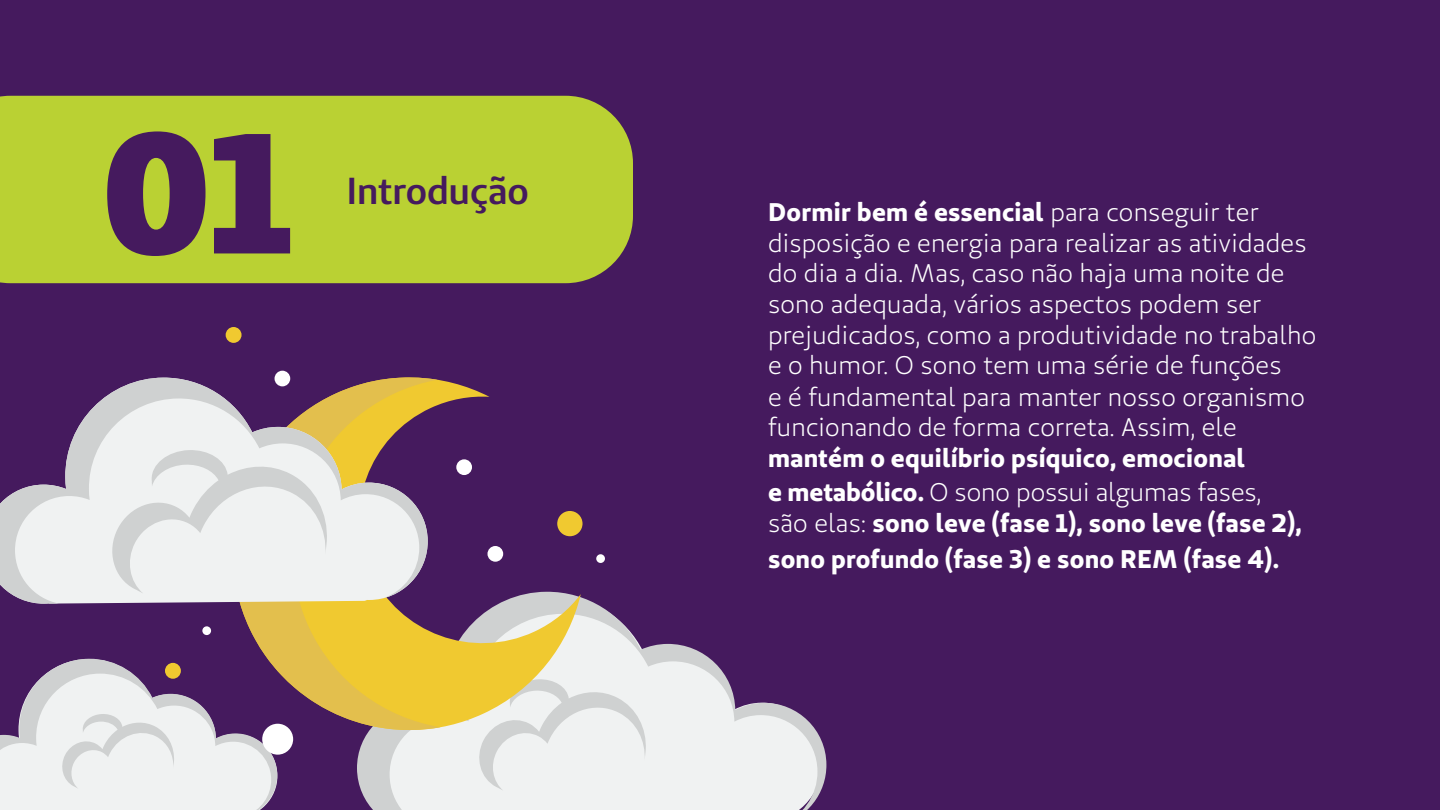
<style>
.page{position:relative;width:1440px;height:810px;background:#fff}
.page>*{position:absolute;margin:0;border:0;box-sizing:border-box;transform-origin:0 0}
.t1{font:900 170.62px "Unimed Sans";color:#451a5e}
.t2{font:600 37.5px "Unimed Sans";color:#451a5e}
.t3{font:25.5px/30.8px "Unimed Sans 2020 Book";letter-spacing:.01em;color:#fff}
.t4{font:25.5px/36px "Unimed Sans 2020 Bold";letter-spacing:.01em;color:#fff}
.s1{font-family:"Unimed Sans 2020 Book"}
.s2{font-family:"Unimed Sans 2020 Bold"}
</style>
<div class="page">
<div style="left:0;top:0;width:1440px;height:809px;background:#451a5e"></div>
<svg style="left:357px;top:597px;width:470px;height:213px;fill:#f0f2f2"></svg>
<svg style="left:474px;top:679px;width:173px;height:112px;background:#eceeee"></svg>
<svg style="left:0;top:659px;width:278px;height:151px"></svg>
<svg style="left:208px;top:370px;width:373px;height:385px"></svg>
<svg style="left:208px;top:374px;width:233px;height:367px"></svg>
<svg style="left:0;top:377px;width:428px;height:227px"></svg>
<svg style="left:106px;top:449px;width:222px;height:145px;background:#e9ebeb"></svg>
<div style="left:226px;top:327px;width:16px;height:16px;background:#f0c930;border-radius:50%"></div>
<div style="left:165px;top:663px;width:16px;height:16px;background:#f0c930;border-radius:50%"></div>
<div style="left:275px;top:371px;width:15px;height:15px;background:#fff;border-radius:50%"></div>
<div style="left:487px;top:546px;width:16px;height:16px;background:#fff;border-radius:50%"></div>
<div style="left:456px;top:459px;width:16px;height:16px;background:#fff;border-radius:50%"></div>
<div style="left:262px;top:724px;width:31px;height:31px;background:#fff;border-radius:50%"></div>
<div style="left:202px;top:626px;width:9px;height:9px;background:#fff;border-radius:50%"></div>
<div style="left:596px;top:554px;width:9px;height:9px;background:#fff;border-radius:50%"></div>
<div style="left:557px;top:511px;width:26px;height:25px;background:#f0c930;border-radius:50%"></div>
<div style="left:0;top:96px;width:633px;height:187px;background:#bad133"></div>
<h1 class="t1" style="left:101px;top:78px;width:193px">01</h1>
<h2 class="t2" style="left:346px;top:166px;width:184px">Introdução</h2>
<p class="t4" style="left:768px;top:194px;width:492px">Dormir bem é essencial <span class="s1">para conseguir ter</span></p>
<p class="t3" style="left:768px;top:227px;width:550px">disposição e energia para realizar as atividades do dia a dia. Mas, caso não haja uma noite de sono adequada, vários aspectos podem ser prejudicados, como a produtividade no trabalho e o humor. O sono tem uma série de funções<br>e é fundamental para manter nosso organismo funcionando de forma correta. Assim, ele</p>
<p class="t4" style="left:768px;top:439px;width:479px">mantém o equilíbrio psíquico, emocional</p>
<p class="t3" style="left:768px;top:477px;width:495px"><span class="s2">e metabólico.</span> O sono possui algumas fases,</p>
<p class="t4" style="left:768px;top:504px;width:535px"><span class="s1">são elas:</span> sono leve (fase 1), sono leve (fase 2), sono profundo (fase 3) e sono REM (fase 4).</p>
</div>
